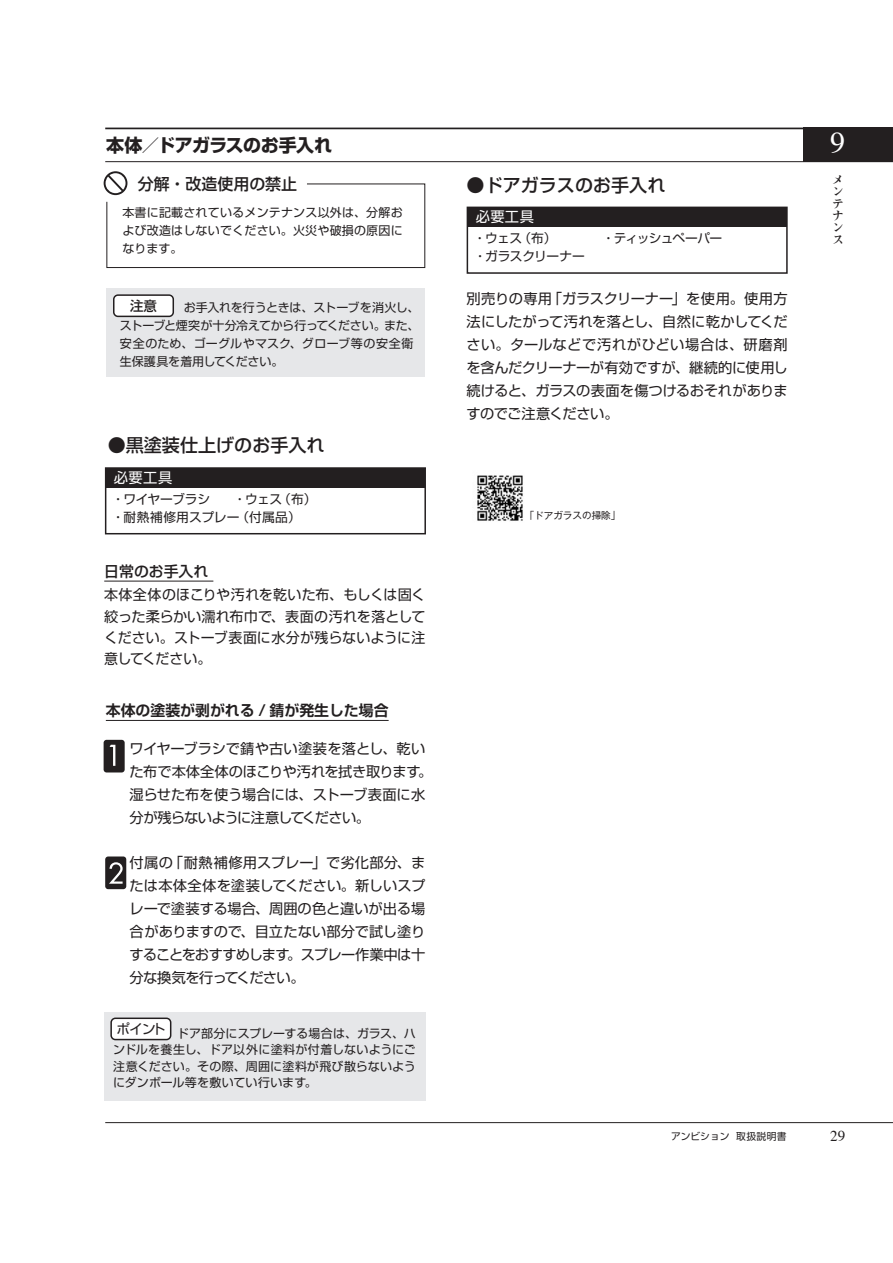
<style>
.page{position:relative;width:893px;height:1263px;background:#fff}
.page>*{position:absolute;margin:0;border:0;box-sizing:border-box;transform-origin:0 0}
.t1{font:30px "Times";color:#fff}
.t2{font:500 18px "Shin Go Pro";color:#231f20}
.t3{font:700 18px "Shin Go Pro";letter-spacing:-.03em;color:#231f20}
.t4{font:500 15.9px "Shin Go Pro";color:#231f20}
.t5{font:15px "Times";color:#231f20}
.t6{font:700 14.85px "Shin Go Pro De";color:#231f20}
.t7{font:500 14.85px "Shin Go Pro";color:#231f20}
.t8{font:14.25px/23px "Shin Go Pro";letter-spacing:-.02em;color:#231f20;text-align:justify}
.t9{font:14.25px "Shin Go Pro";letter-spacing:.03em;color:#fff}
.t10{font:13.5px "Shin Go Pro";color:#231f20}
.t11{font:500 13.5px "Shin Go Pro";color:#231f20}
.t12{font:12.75px/18px "Shin Go Pro";letter-spacing:-.005em;color:#231f20}
.t13{font:12.75px/18px "Shin Go Pro";letter-spacing:-.045em;color:#231f20}
.t14{font:12px/16.5px "Shin Go Pro";letter-spacing:.015em;color:#231f20;text-align:justify}
.t15{font:12px/18px "Shin Go Pro";letter-spacing:-.005em;color:#231f20}
.t16{font:12px/12px "Midashi Min Pro MA31";color:#231f20}
.t17{font:9.75px "Shin Go Pro";color:#231f20}
.t18{font:9.6px "Gothic MB101 Pro";color:#231f20}
</style>
<div class="page">
<div style="left:105px;top:1012px;width:321px;height:89px;background:#e6e7e9"></div>
<svg style="left:110px;top:1017px;width:61px;height:23px"></svg>
<img style="left:477px;top:475px;width:46px;height:46px">
<hr style="left:105px;top:161px;width:788px;height:1px;background:#231f20">
<hr style="left:105px;top:128px;width:788px;height:1px;background:#231f20">
<div style="left:804px;top:128px;width:89px;height:34px;background:#231f20"></div>
<hr style="left:105px;top:1122px;width:788px;height:1px;background:#231f20">
<hr style="left:104px;top:581px;width:109px;height:1px;background:#231f20">
<svg style="left:104px;top:171px;width:322px;height:97px"></svg>
<div style="left:106px;top:288px;width:319px;height:89px;background:#e6e7e9"></div>
<svg style="left:113px;top:294px;width:61px;height:23px"></svg>
<div style="left:105px;top:467px;width:321px;height:67px;border:2px solid #231f20"></div>
<div style="left:106px;top:468px;width:319px;height:19px;background:#231f20"></div>
<div style="left:467px;top:207px;width:321px;height:67px;border:2px solid #231f20"></div>
<div style="left:467px;top:207px;width:320px;height:19px;background:#231f20"></div>
<hr style="left:106px;top:720px;width:283px;height:1px;background:#231f20">
<div style="left:105px;top:856px;width:21px;height:33px;background:#231f20;border-radius:3px"></div>
<svg style="left:109px;top:862px;width:14px;height:22px"></svg>
<div style="left:104px;top:740px;width:21px;height:32px;background:#231f20;border-radius:3px"></div>
<svg style="left:110px;top:745px;width:5px;height:21px"></svg>
<p class="t3" style="left:106px;top:131px;width:227px">本体／ドアガラスのお手入れ</p>
<p class="t4" style="left:138px;top:171px;width:161px">分解・改造使用の禁止</p>
<p class="t14" style="left:122px;top:202px;width:282px;line-height:18px">本書に記載されているメンテナンス以外は、分解および改造はしないでください。火災や破損の原因になります。</p>
<p class="t11" style="left:130px;top:295px;width:28px">注意</p>
<p class="t15" style="left:120px;top:297px;width:301px;text-indent:64px">お手入れを行うときは、ストーブを消火し、ストーブと煙突が十分冷えてから行ってください。また、安全のため、ゴーグルやマスク、グローブ等の安全衛生保護具を着用してください。</p>
<p class="t2" style="left:108px;top:431px;width:218px">●黒塗装仕上げのお手入れ</p>
<p class="t9" style="left:114px;top:466px;width:60px">必要工具</p>
<p class="t12" style="left:112px;top:489px;width:206px">・ワイヤーブラシ　 ・ウェス（布）・耐熱補修用スプレー（付属品）</p>
<p class="t7" style="left:104px;top:559px;width:106px">日常のお手入れ</p>
<p class="t8" style="left:104px;top:583px;width:323px;line-height:21.3px">本体全体のほこりや汚れを乾いた布、もしくは固く絞った柔らかい濡れ布巾で、表面の汚れを落としてください。ストーブ表面に水分が残らないように注意してください。</p>
<p class="t6" style="left:106px;top:698px;width:284px">本体の塗装が剥がれる / 錆が発生した場合</p>
<p class="t8" style="left:130px;top:735px;width:304px;text-align:left">ワイヤーブラシで錆や古い塗装を落とし、乾いた布で本体全体のほこりや汚れを拭き取ります。湿らせた布を使う場合には、ストーブ表面に水分が残らないように注意してください。</p>
<p class="t8" style="left:130px;top:850px;width:297px">付属の「耐熱補修用スプレー」で劣化部分、または本体全体を塗装してください。新しいスプレーで塗装する場合、周囲の色と違いが出る場合がありますので、目立たない部分で試し塗りすることをおすすめします。スプレー作業中は十分な換気を行ってください。</p>
<p class="t10" style="left:117px;top:1018px;width:51px">ポイント</p>
<p class="t14" style="left:113px;top:1023px;width:304px;text-indent:64px">ドア部分にスプレーする場合は、ガラス、ハンドルを養生し、ドア以外に塗料が付着しないようにご注意ください。その際、周囲に塗料が飛び散らないようにダンボール等を敷いてい行います。</p>
<p class="t2" style="left:467px;top:171px;width:200px">●ドアガラスのお手入れ</p>
<p class="t9" style="left:476px;top:205px;width:60px">必要工具</p>
<p class="t13" style="left:474px;top:228px;width:250px">・ウェス（布）　　　　・ティッシュペーパー・ガラスクリーナー</p>
<p class="t8" style="left:467px;top:285px;width:323px">別売りの専用「ガラスクリーナー」を使用。使用方法にしたがって汚れを落とし、自然に乾かしてください。タールなどで汚れがひどい場合は、研磨剤を含んだクリーナーが有効ですが、継続的に使用し続けると、ガラスの表面を傷つけるおそれがありますのでご注意ください。</p>
<p class="t18" style="left:525px;top:507px;width:97px">「ドアガラスの掃除」</p>
<h1 class="t1" style="left:830px;top:115px;width:16px">9</h1>
<p class="t16" style="left:832px;top:173px;width:12px">メンテナンス</p>
<p class="t17" style="left:671px;top:1129px;width:117px">アンビション 取扱説明書</p>
<p class="t5" style="left:830px;top:1122px;width:16px">29</p>
</div>
